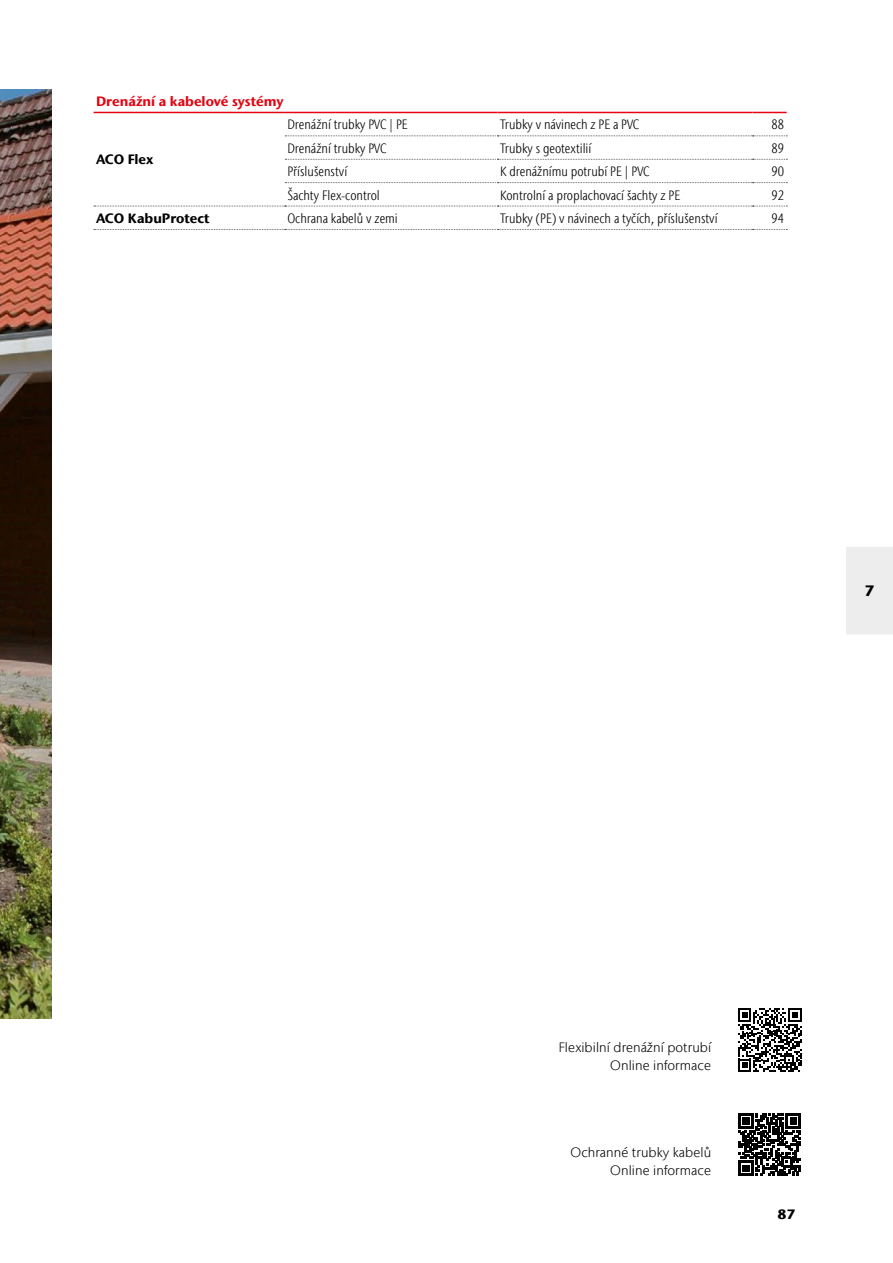
<style>
.page{position:relative;width:893px;height:1263px;background:#fff}
.page>*{position:absolute;margin:0;border:0;box-sizing:border-box;transform-origin:0 0}
.t1{font:700 15px "Stone Sans";color:#000}
.t2{font:300 condensed 13.5px "Stone Sans IIITC Com";color:#000}
.t3{font:300 13.5px/17.9px "Stone Sans IIITC Com";letter-spacing:.005em;color:#000;text-align:right}
.t4{font:700 13.5px "Stone Sans IIITC Com";color:#e30613}
.t5{font:700 13.5px "Stone Sans IIITC Com";color:#000}
.t6{font:700 13.5px "Stone Sans";color:#000}
</style>
<div class="page">
<img style="left:0;top:89px;width:51px;height:929px">
<hr style="left:94px;top:112px;width:191px;height:1px;background:#e30613">
<hr style="left:285px;top:112px;width:212px;height:1px;background:#e30613">
<hr style="left:497px;top:112px;width:256px;height:1px;background:#e30613">
<hr style="left:753px;top:112px;width:34px;height:1px;background:#e30613">
<svg style="left:285px;top:135px;width:502px;height:1px"></svg>
<svg style="left:285px;top:159px;width:502px;height:1px"></svg>
<svg style="left:285px;top:182px;width:502px;height:1px"></svg>
<svg style="left:94px;top:206px;width:693px;height:1px"></svg>
<svg style="left:94px;top:229px;width:693px;height:1px"></svg>
<div style="left:846px;top:551px;width:47px;height:79px;background:#ededed"></div>
<div style="left:846px;top:547px;width:47px;height:8px;background:#ededed"></div>
<div style="left:846px;top:626px;width:47px;height:8px;background:#ededed"></div>
<svg style="left:738px;top:1008px;width:63px;height:64px"></svg>
<svg style="left:738px;top:1113px;width:63px;height:63px"></svg>
<p class="t4" style="left:96px;top:93px;width:189px">Drenážní a kabelové systémy</p>
<p class="t5" style="left:96px;top:151px;width:59px">ACO Flex</p>
<p class="t2" style="left:287px;top:116px;width:122px">Drenážní trubky PVC | PE</p>
<p class="t2" style="left:500px;top:116px;width:141px">Trubky v návinech z PE a PVC</p>
<p class="t2" style="left:771px;top:116px;width:14px">88</p>
<p class="t2" style="left:287px;top:140px;width:100px">Drenážní trubky PVC</p>
<p class="t2" style="left:500px;top:140px;width:93px">Trubky s geotextilií</p>
<p class="t2" style="left:771px;top:140px;width:14px">89</p>
<p class="t2" style="left:287px;top:163px;width:61px">Příslušenství</p>
<p class="t2" style="left:500px;top:163px;width:151px">K drenážnímu potrubí PE | PVC</p>
<p class="t2" style="left:771px;top:163px;width:14px">90</p>
<p class="t2" style="left:287px;top:187px;width:94px">Šachty Flex-control</p>
<p class="t2" style="left:500px;top:187px;width:182px">Kontrolní a proplachovací šachty z PE</p>
<p class="t2" style="left:771px;top:187px;width:14px">92</p>
<p class="t5" style="left:96px;top:209px;width:115px">ACO KabuProtect</p>
<p class="t2" style="left:287px;top:210px;width:112px">Ochrana kabelů v zemi</p>
<p class="t2" style="left:500px;top:210px;width:219px">Trubky (PE) v návinech a tyčích, příslušenství</p>
<p class="t2" style="left:771px;top:210px;width:14px">94</p>
<p class="t1" style="left:865px;top:582px;width:11px">7</p>
<p class="t3" style="left:559px;top:1038px;width:154px">Flexibilní drenážní potrubí<br>Online informace</p>
<p class="t3" style="left:571px;top:1143px;width:142px">Ochranné trubky kabelů<br>Online informace</p>
<p class="t6" style="left:778px;top:1206px;width:19px">87</p>
</div>
